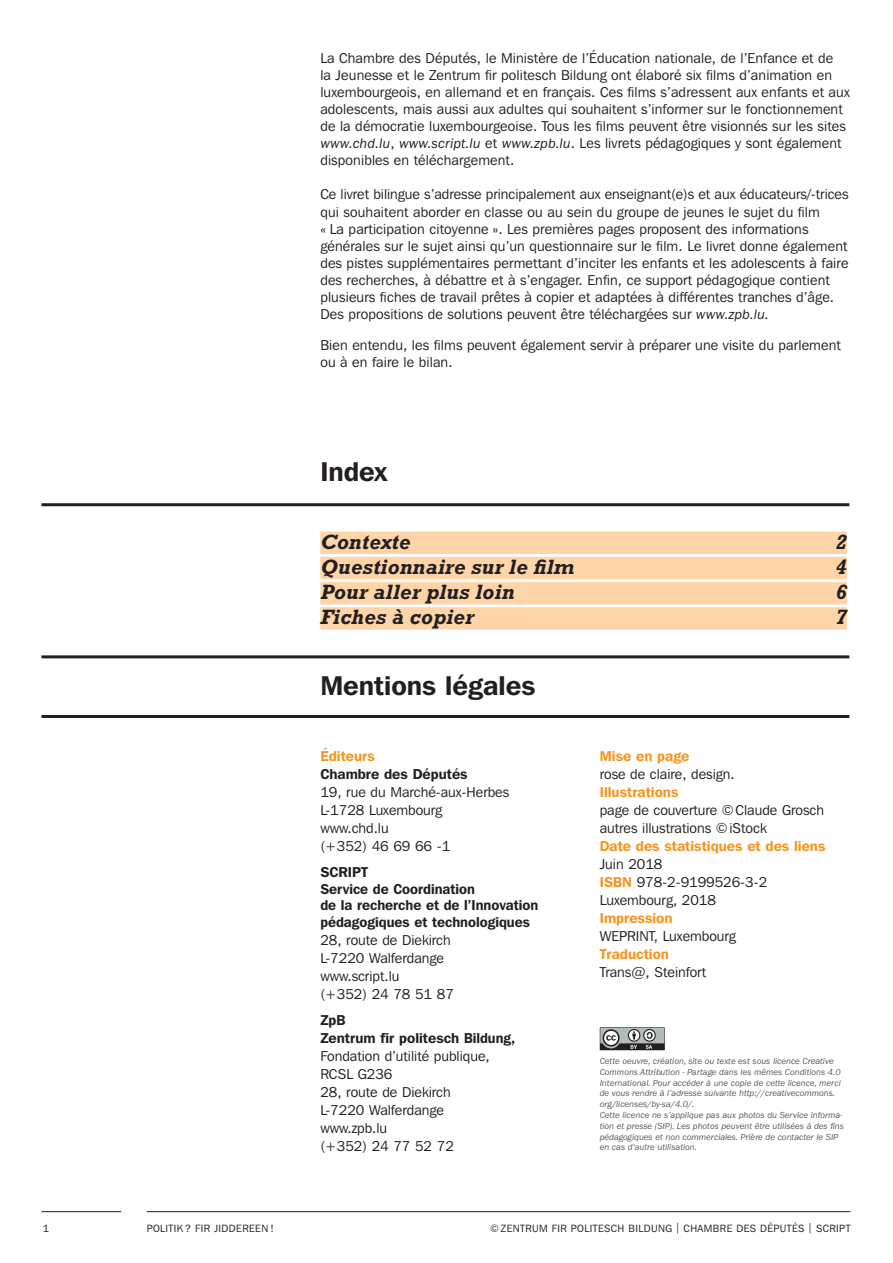
<style>
.page{position:relative;width:893px;height:1263px;background:#fff}
.page>*{position:absolute;margin:0;border:0;box-sizing:border-box;transform-origin:0 0}
.t1{font:600 27px "Franklin Gothic IT Cby BT";color:#231f20}
.t2{font:italic 700 21px "Rockwell";letter-spacing:.01em;color:#231f20}
.t3{font:14.25px/18px "Franklin Gothic IT Cby BT";letter-spacing:.01em;color:#231f20}
.t4{font:600 14.25px/16.5px "Franklin Gothic IT Cby BT";color:#231f20}
.t5{font:600 14.25px "Franklin Gothic IT Cby BT";color:#f7931d}
.t6{font:10.5px "Franklin Gothic IT Cby BT";letter-spacing:.04em;color:#231f20}
.t7{font:italic 9px/10.8px "Franklin Gothic";color:#57585a}
.s1{font-family:"Franklin Gothic";font-style:italic}
.s2{font-weight:600;color:#f7931d}
</style>
<div class="page">
<hr style="left:41px;top:655px;width:808px;height:3px;background:#231f20">
<hr style="left:41px;top:503px;width:808px;height:3px;background:#231f20">
<div style="left:320px;top:532px;width:527px;height:22px;background:#fdd5a8"></div>
<div style="left:320px;top:557px;width:527px;height:22px;background:#fdd5a8"></div>
<div style="left:320px;top:582px;width:527px;height:22px;background:#fdd5a8"></div>
<div style="left:320px;top:607px;width:527px;height:23px;background:#fdd5a8"></div>
<hr style="left:41px;top:715px;width:808px;height:3px;background:#231f20">
<svg style="left:600px;top:1027px;width:65px;height:23px"></svg>
<hr style="left:41px;top:1211px;width:80px;height:1px;background:#231f20">
<hr style="left:147px;top:1211px;width:703px;height:1px;background:#231f20">
<p class="t3" style="left:320px;top:49px;width:531px;line-height:17.1px">La Chambre des Députés, le Ministère de l’Éducation nationale, de l’Enfance et de<br>la Jeunesse et le Zentrum fir politesch Bildung ont élaboré six films d’animation en luxembourgeois, en allemand et en français. Ces films s’adressent aux enfants et aux adolescents, mais aussi aux adultes qui souhaitent s’informer sur le fonctionnement de la démocratie luxembourgeoise. Tous les films peuvent être visionnés sur les sites <span class="s1">www.chd.lu</span>, <span class="s1">www.script.lu</span> et <span class="s1">www.zpb.lu</span>. Les livrets pédagogiques y sont également disponibles en téléchargement.</p>
<p class="t3" style="left:320px;top:186px;width:530px;line-height:17.1px">Ce livret bilingue s’adresse principalement aux enseignant(e)s et aux éducateurs/-trices qui souhaitent aborder en classe ou au sein du groupe de jeunes le sujet du film<br>« La participation citoyenne ». Les premières pages proposent des informations générales sur le sujet ainsi qu’un questionnaire sur le film. Le livret donne également des pistes supplémentaires permettant d’inciter les enfants et les adolescents à faire des recherches, à débattre et à s’engager. Enfin, ce support pédagogique contient plusieurs fiches de travail prêtes à copier et adaptées à différentes tranches d’âge.<br>Des propositions de solutions peuvent être téléchargées sur <span class="s1">www.zpb.lu.</span></p>
<p class="t3" style="left:320px;top:336px;width:522px;line-height:17.1px">Bien entendu, les films peuvent également servir à préparer une visite du parlement ou à en faire le bilan.</p>
<h1 class="t1" style="left:320px;top:454px;width:69px">Index</h1>
<h2 class="t2" style="left:320px;top:529px;width:92px">Contexte</h2>
<h2 class="t2" style="left:835px;top:529px;width:13px">2</h2>
<h2 class="t2" style="left:320px;top:554px;width:255px">Questionnaire sur le film</h2>
<h2 class="t2" style="left:835px;top:554px;width:13px">4</h2>
<h2 class="t2" style="left:320px;top:580px;width:196px">Pour aller plus loin</h2>
<h2 class="t2" style="left:835px;top:580px;width:13px">6</h2>
<h2 class="t2" style="left:320px;top:605px;width:155px">Fiches à copier</h2>
<h2 class="t2" style="left:835px;top:605px;width:13px">7</h2>
<h1 class="t1" style="left:320px;top:668px;width:217px">Mentions légales</h1>
<p class="t5" style="left:320px;top:747px;width:56px">Éditeurs</p>
<p class="t4" style="left:320px;top:765px;width:149px">Chambre des Députés</p>
<p class="t3" style="left:320px;top:783px;width:190px">19, rue du Marché-aux-Herbes<br>L-1728 Luxembourg www.chd.lu<br>(+352) 46 69 66 -1</p>
<p class="t4" style="left:320px;top:864px;width:220px">SCRIPT<br>Service de Coordination<br>de la recherche et de l’Innovation pédagogiques et technologiques</p>
<p class="t3" style="left:320px;top:930px;width:135px">28, route de Diekirch<br>L-7220 Walferdange www.script.lu<br>(+352) 24 78 51 87</p>
<p class="t4" style="left:320px;top:1011px;width:196px;line-height:18px">ZpB<br>Zentrum fir politesch Bildung,</p>
<p class="t3" style="left:320px;top:1047px;width:171px">Fondation d’utilité publique,<br>RCSL G236<br>28, route de Diekirch<br>L-7220 Walferdange www.zpb.lu<br>(+352) 24 77 52 72</p>
<p class="t5" style="left:600px;top:747px;width:91px">Mise en page</p>
<p class="t3" style="left:600px;top:765px;width:137px">rose de claire, design.</p>
<p class="t5" style="left:600px;top:783px;width:80px">Illustrations</p>
<p class="t3" style="left:600px;top:801px;width:226px">page de couverture ©Claude Grosch autres illustrations ©iStock</p>
<p class="t5" style="left:600px;top:837px;width:227px">Date des statistiques et des liens</p>
<p class="t3" style="left:600px;top:855px;width:169px">Juin 2018<br><span class="s2">ISBN</span> 978-2-9199526-3-2<br>Luxembourg, 2018</p>
<p class="t5" style="left:600px;top:909px;width:74px">Impression</p>
<p class="t3" style="left:600px;top:927px;width:138px">WEPRINT, Luxembourg</p>
<p class="t5" style="left:600px;top:945px;width:71px">Traduction</p>
<p class="t3" style="left:600px;top:963px;width:108px">Trans@, Steinfort</p>
<p class="t7" style="left:600px;top:1056px;width:246px">Cette oeuvre, création, site ou texte est sous licence Creative Commons Attribution - Partage dans les mêmes Conditions 4.0<br>International. Pour accéder à une copie de cette licence, merci de vous rendre à l’adresse suivante http://creativecommons. org/licenses/by-sa/4.0/.<br>Cette licence ne s’applique pas aux photos du Service informa&shy;tion et presse (SIP). Les photos peuvent être utilisées à des fins pédagogiques et non commerciales. Prière de contacter le SIP en cas d‘autre utilisation.</p>
<p class="t6" style="left:43px;top:1221px;width:8px">1</p>
<p class="t6" style="left:147px;top:1222px;width:129px">POLITIK ? FIR JIDDEREEN !</p>
<p class="t6" style="left:490px;top:1221px;width:362px">© ZENTRUM FIR POLITESCH BILDUNG | CHAMBRE DES DÉPUTÉS | SCRIPT</p>
</div>
